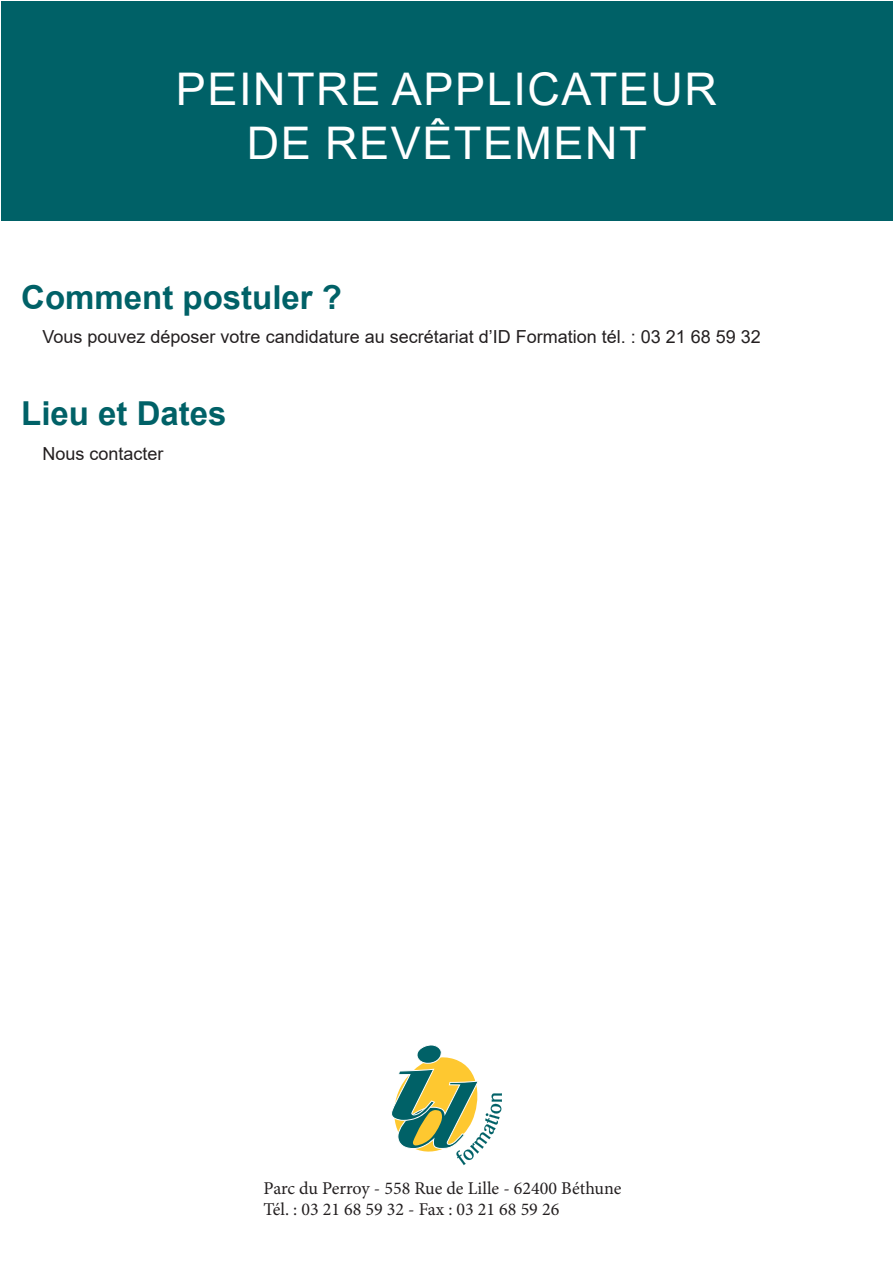
<style>
.page{position:relative;width:893px;height:1263px;background:#fff}
.page>*{position:absolute;margin:0;border:0;box-sizing:border-box;transform-origin:0 0}
.t1{font:45px/54px "Arial";letter-spacing:.035em;color:#fff;text-align:center}
.t2{font:700 33px "Arial";color:#006167}
.t3{font:18px "Arial";color:#231f20}
.t4{font:18px/21.6px "Minion Pro";color:#231f20}
</style>
<div class="page">
<div style="left:1px;top:1px;width:891px;height:219px;background:#006167"></div>
<svg style="left:391px;top:1045px;width:111px;height:120px"></svg>
<p class="t1" style="left:176px;top:62px;width:543px">PEINTRE APPLICATEUR<br>DE REVÊTEMENT</p>
<p class="t2" style="left:21px;top:274px;width:322px">Comment postuler ?</p>
<p class="t3" style="left:43px;top:325px;width:720px">Vous pouvez déposer votre candidature au secrétariat d’ID Formation tél. : 03 21 68 59 32</p>
<p class="t2" style="left:21px;top:391px;width:207px">Lieu et Dates</p>
<p class="t3" style="left:43px;top:441px;width:123px">Nous contacter</p>
<p class="t4" style="left:264px;top:1177px;width:359px">Parc du Perroy - 558 Rue de Lille - 62400 Béthune<br>Tél. : 03 21 68 59 32 - Fax : 03 21 68 59 26</p>
</div>
